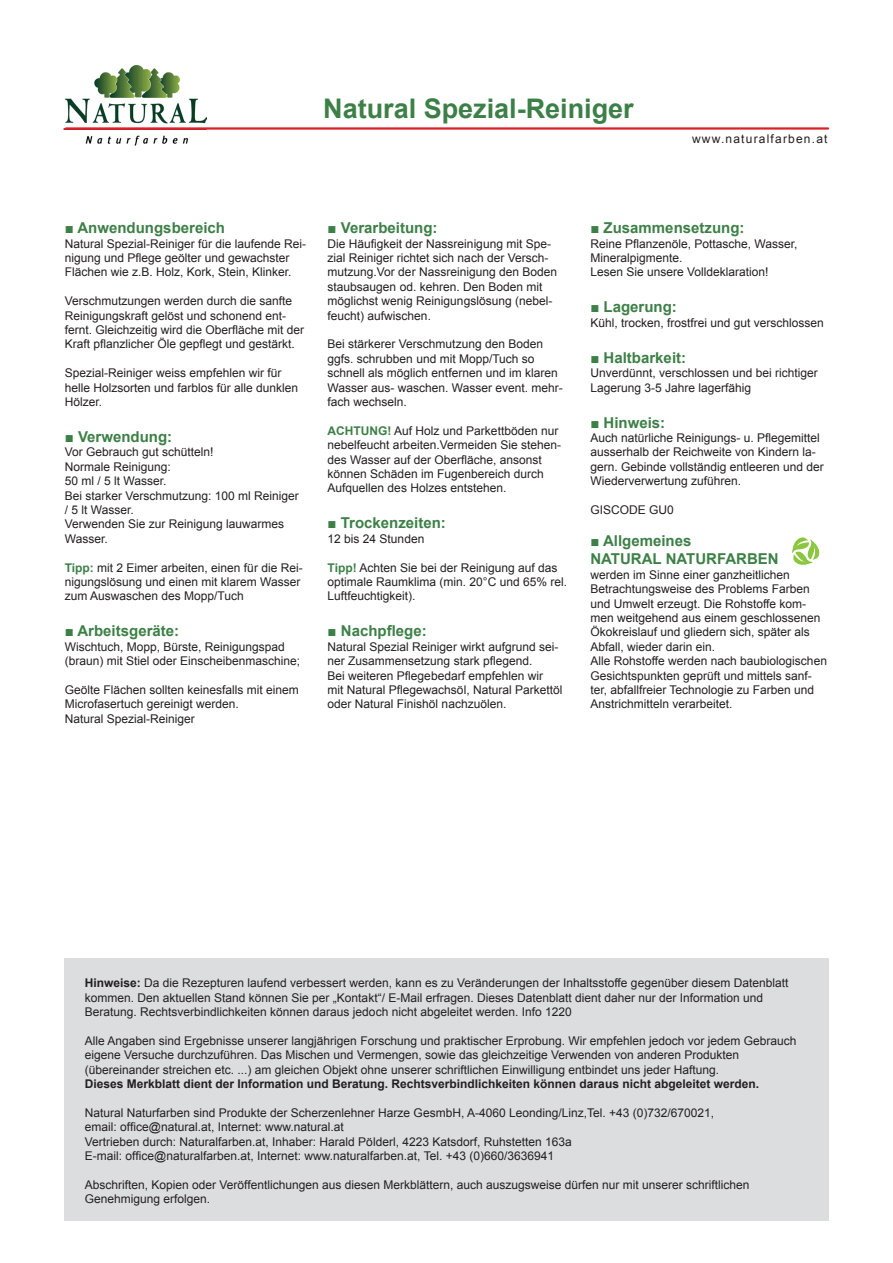
<style>
.page{position:relative;width:893px;height:1263px;background:#fff}
.page>*{position:absolute;margin:0;border:0;box-sizing:border-box;transform-origin:0 0}
.t1{font:700 27px "Arial";color:#3d8047}
.t2{font:700 15px/18px "Arial";color:#3d8047}
.t3{font:12px/14.4px "Arial";color:#231f20}
.t4{font:700 12px "Arial";color:#231f20}
.t5{font:12px "Arial";letter-spacing:.1em;color:#231f20}
.s1{font-weight:700;color:#3d8047}
.s2{font-weight:700}
</style>
<div class="page">
<div style="left:65px;top:958px;width:764px;height:262px;background:#dcdddf"></div>
<img style="left:64px;top:65px;width:142px;height:80px">
<hr style="left:66px;top:127px;width:762px;height:3px;background:#da2128">
<svg style="left:792px;top:537px;width:27px;height:28px"></svg>
<h1 class="t1" style="left:323px;top:91px;width:312px">Natural Spezial-Reiniger</h1>
<p class="t5" style="left:692px;top:131px;width:137px">www.naturalfarben.at</p>
<p class="t2" style="left:65px;top:219px;width:162px">■ Anwendungsbereich</p>
<p class="t3" style="left:65px;top:236px;width:243px">Natural Spezial-Reiniger für die laufende Rei&shy;nigung und Pflege geölter und gewachster<br>Flächen wie z.B. Holz, Kork, Stein, Klinker.</p>
<p class="t3" style="left:65px;top:294px;width:241px">Verschmutzungen werden durch die sanfte Reinigungskraft gelöst und schonend ent&shy;fernt. Gleichzeitig wird die Oberfläche mit der Kraft pflanzlicher Öle gepflegt und gestärkt.</p>
<p class="t3" style="left:65px;top:366px;width:235px">Spezial-Reiniger weiss empfehlen wir für helle Holzsorten und farblos für alle dunklen<br>Hölzer.</p>
<p class="t2" style="left:65px;top:428px;width:109px">■ Verwendung:</p>
<p class="t3" style="left:65px;top:445px;width:236px">Vor Gebrauch gut schütteln!<br>Normale Reinigung:<br>50 ml / 5 lt Wasser.<br>Bei starker Verschmutzung: 100 ml Reiniger / 5 lt Wasser.<br>Verwenden Sie zur Reinigung lauwarmes<br>Wasser.</p>
<p class="t3" style="left:65px;top:560px;width:239px"><span class="s1">Tipp:</span> mit 2 Eimer arbeiten, einen für die Rei&shy;nigungslösung und einen mit klarem Wasser zum Auswaschen des Mopp/Tuch</p>
<p class="t2" style="left:65px;top:623px;width:116px">■ Arbeitsgeräte:</p>
<p class="t3" style="left:65px;top:639px;width:237px">Wischtuch, Mopp, Bürste, Reinigungspad (braun) mit Stiel oder Einscheibenmaschine;</p>
<p class="t3" style="left:65px;top:683px;width:236px">Geölte Flächen sollten keinesfalls mit einem<br>Microfasertuch gereinigt werden.<br>Natural Spezial-Reiniger</p>
<p class="t2" style="left:328px;top:219px;width:111px">■ Verarbeitung:</p>
<p class="t3" style="left:328px;top:236px;width:231px">Die Häufigkeit der Nassreinigung mit Spe&shy;zial Reiniger richtet sich nach der Versch&shy;mutzung.Vor der Nassreinigung den Boden staubsaugen od. kehren. Den Boden mit möglichst wenig Reinigungslösung (nebel&shy;feucht) aufwischen.</p>
<p class="t3" style="left:328px;top:337px;width:237px">Bei stärkerer Verschmutzung den Boden ggfs. schrubben und mit Mopp/Tuch so schnell als möglich entfernen und im klaren Wasser aus- waschen. Wasser event. mehr&shy;fach wechseln.</p>
<p class="t3" style="left:328px;top:423px;width:235px"><span class="s1">ACHTUNG!</span> Auf Holz und Parkettböden nur nebelfeucht arbeiten.Vermeiden Sie stehen&shy;des Wasser auf der Oberfläche, ansonst können Schäden im Fugenbereich durch Aufquellen des Holzes entstehen.</p>
<p class="t2" style="left:328px;top:515px;width:120px">■ Trockenzeiten:</p>
<p class="t3" style="left:328px;top:531px;width:98px">12 bis 24 Stunden</p>
<p class="t3" style="left:328px;top:560px;width:241px"><span class="s1">Tipp!</span> Achten Sie bei der Reinigung auf das optimale Raumklima (min. 20°C und 65% rel.<br>Luftfeuchtigkeit).</p>
<p class="t2" style="left:328px;top:623px;width:101px">■ Nachpflege:</p>
<p class="t3" style="left:328px;top:639px;width:236px">Natural Spezial Reiniger wirkt aufgrund sei&shy;ner Zusammensetzung stark pflegend.<br>Bei weiteren Pflegebedarf empfehlen wir<br>mit Natural Pflegewachsöl, Natural Parkettöl oder Natural Finishöl nachzuölen.</p>
<p class="t2" style="left:590px;top:219px;width:156px">■ Zusammensetzung:</p>
<p class="t3" style="left:590px;top:236px;width:209px">Reine Pflanzenöle, Pottasche, Wasser,<br>Mineralpigmente.<br>Lesen Sie unsere Volldeklaration!</p>
<p class="t2" style="left:590px;top:299px;width:88px">■ Lagerung:</p>
<p class="t3" style="left:590px;top:315px;width:235px">Kühl, trocken, frostfrei und gut verschlossen</p>
<p class="t2" style="left:590px;top:349px;width:97px">■ Haltbarkeit:</p>
<p class="t3" style="left:590px;top:366px;width:229px">Unverdünnt, verschlossen und bei richtiger<br>Lagerung 3-5 Jahre lagerfähig</p>
<p class="t2" style="left:590px;top:414px;width:76px">■ Hinweis:</p>
<p class="t3" style="left:590px;top:431px;width:235px">Auch natürliche Reinigungs- u. Pflegemittel ausserhalb der Reichweite von Kindern la&shy;gern. Gebinde vollständig entleeren und der Wiederverwertung zuführen.</p>
<p class="t3" style="left:590px;top:503px;width:85px">GISCODE GU0</p>
<p class="t2" style="left:590px;top:533px;width:190px">■ Allgemeines<br>NATURAL NATURFARBEN</p>
<p class="t3" style="left:590px;top:567px;width:238px">werden im Sinne einer ganzheitlichen Betrachtungsweise des Problems Farben und Umwelt erzeugt. Die Rohstoffe kom&shy;men weitgehend aus einem geschlossenen Ökokreislauf und gliedern sich, später als Abfall, wieder darin ein.<br>Alle Rohstoffe werden nach baubiologischen Gesichtspunkten geprüft und mittels sanf&shy;ter, abfallfreier Technologie zu Farben und Anstrichmitteln verarbeitet.</p>
<p class="t3" style="left:85px;top:976px;width:705px"><span class="s2">Hinweise:</span> Da die Rezepturen laufend verbessert werden, kann es zu Veränderungen der Inhaltsstoffe gegenüber diesem Datenblatt kommen. Den aktuellen Stand können Sie per „Kontakt“/ E-Mail erfragen. Dieses Datenblatt dient daher nur der Information und<br>Beratung. Rechtsverbindlichkeiten können daraus jedoch nicht abgeleitet werden. Info 1220</p>
<p class="t3" style="left:85px;top:1034px;width:713px">Alle Angaben sind Ergebnisse unserer langjährigen Forschung und praktischer Erprobung. Wir empfehlen jedoch vor jedem Gebrauch eigene Versuche durchzuführen. Das Mischen und Vermengen, sowie das gleichzeitige Verwenden von anderen Produkten (übereinander streichen etc. ...) am gleichen Objekt ohne unserer schriftlichen Einwilligung entbindet uns jeder Haftung.</p>
<p class="t4" style="left:85px;top:1076px;width:676px">Dieses Merkblatt dient der Information und Beratung. Rechtsverbindlichkeiten können daraus nicht abgeleitet werden.</p>
<p class="t3" style="left:85px;top:1106px;width:631px">Natural Naturfarben sind Produkte der Scherzenlehner Harze GesmbH, A-4060 Leonding/Linz,Tel. +43 (0)732/670021, email: office@natural.at, Internet: www.natural.at<br>Vertrieben durch: Naturalfarben.at, Inhaber: Harald Pölderl, 4223 Katsdorf, Ruhstetten 163a<br>E-mail: office@naturalfarben.at, Internet: www.naturalfarben.at, Tel. +43 (0)660/3636941</p>
<p class="t3" style="left:85px;top:1178px;width:666px">Abschriften, Kopien oder Veröffentlichungen aus diesen Merkblättern, auch auszugsweise dürfen nur mit unserer schriftlichen<br>Genehmigung erfolgen.</p>
</div>
